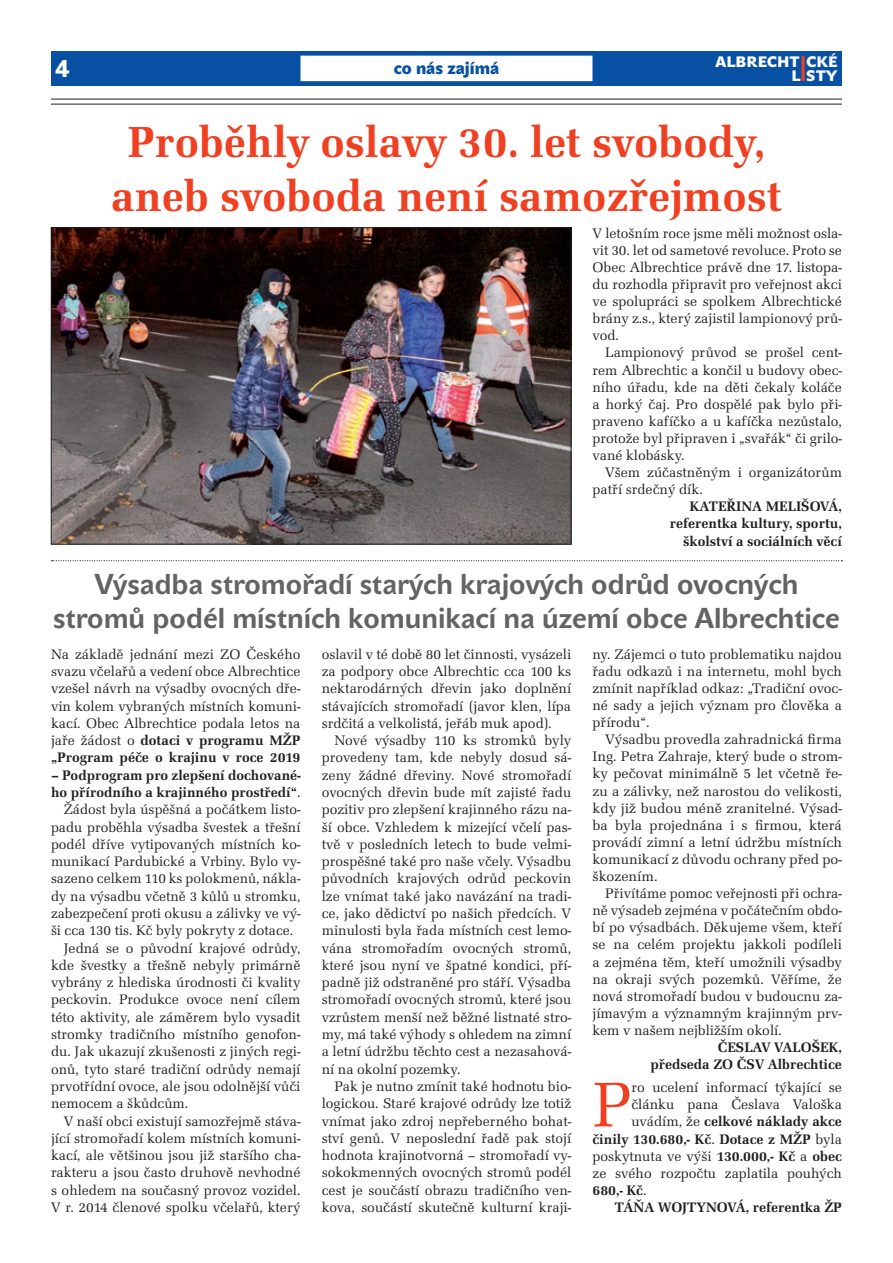
<style>
.page{position:relative;width:893px;height:1263px;background:#fff}
.page>*{position:absolute;margin:0;border:0;box-sizing:border-box;transform-origin:0 0}
.t1{font:65.4px "URW Latino TCE";color:#ef4022}
.t2{font:700 45px/54px "URW Latino TCE";color:#ef4022;text-align:center}
.t3{font:35.25px "John Sans Black Pro";color:#ef4022;scale:.43 1}
.t4{font:700 28.5px/34.2px "John Sans Text Pro";color:#636366;text-align:center}
.t5{font:24px "John Sans Black Pro";color:#fff}
.t6{font:17.25px "John Sans Black Pro";color:#0850a3}
.t7{font:15px/14.1px "John Sans Black Pro";color:#fff;text-align:right}
.t8{font:14.25px/17.2px "URW Latino TCE";color:#231f20;text-align:justify}
.t9{font:700 14.25px/17.1px "URW Latino TCE";color:#231f20;text-align:right}
.s1{font-weight:700}
.s2{font-weight:400}
</style>
<div class="page">
<img style="left:53px;top:229px;width:516px;height:313px">
<div style="left:51px;top:227px;width:520px;height:317px;border:1px solid #231f20"></div>
<svg style="left:52px;top:560px;width:790px;height:1px"></svg>
<div style="left:51px;top:51px;width:791px;height:34px;background:#0850a3"></div>
<hr style="left:51px;top:99px;width:791px;height:1px;background:#231f20">
<hr style="left:51px;top:104px;width:791px;height:1px;background:#231f20">
<div style="left:300px;top:56px;width:292px;height:25px;background:#fff"></div>
<h3 class="t5" style="left:55px;top:54px;width:16px">4</h3>
<p class="t6" style="left:394px;top:58px;width:107px">co nás zajímá</p>
<p class="t7" style="left:715px;top:55px;width:124px">ALBRECHT CKÉ<br>L S T Y</p>
<h3 class="t3" style="left:801px;top:48px;width:14px">I</h3>
<h2 class="t2" style="left:111px;top:115px;width:672px">Proběhly oslavy 30. let svobody, aneb svoboda není samozřejmost</h2>
<p class="t8" style="left:592px;top:225px;width:251px">V letošním roce jsme měli možnost osla&shy;vit 30. let od sametové revoluce. Proto se Obec Albrechtice právě dne 17. listopa&shy;du rozhodla připravit pro veřejnost akci ve spolupráci se spolkem Albrechtické brány z.s., který zajistil lampionový prů&shy;vod.</p>
<p class="t8" style="left:592px;top:344px;width:251px;text-indent:13px">Lampionový průvod se prošel cent&shy;rem Albrechtic a končil u budovy obec&shy;ního úřadu, kde na děti čekaly koláče a horký čaj. Pro dospělé pak bylo při&shy;praveno kafíčko a u kafíčka nezůstalo, protože byl připraven i „svařák“ či grilo&shy;vané klobásky.</p>
<p class="t8" style="left:592px;top:464px;width:251px;text-indent:13px">Všem zúčastněným i organizátorům patří srdečný dík.</p>
<p class="t9" style="left:670px;top:498px;width:174px">KATEŘINA MELIŠOVÁ, referentka kultury, sportu, školství a sociálních věcí</p>
<h3 class="t4" style="left:53px;top:567px;width:788px">Výsadba stromořadí starých krajových odrůd ovocných stromů podél místních komunikací na území obce Albrechtice</h3>
<p class="t8" style="left:51px;top:645px;width:251px">Na základě jednání mezi ZO Českého svazu včelařů a vedení obce Albrechtice vzešel návrh na výsadby ovocných dře&shy;vin kolem vybraných místních komuni&shy;kací. Obec Albrechtice podala letos na jaře žádost o <span class="s1">dotaci v programu MŽP „Program péče o krajinu v roce 2019</span></p>
<p class="t9" style="left:51px;top:766px;width:251px">– Podprogram pro zlepšení dochované-</p>
<p class="t9" style="left:51px;top:784px;width:251px">ho přírodního a krajinného prostředí“<span class="s2">.</span></p>
<p class="t8" style="left:64px;top:801px;width:238px">Žádost byla úspěšná a počátkem listo-</p>
<p class="t8" style="left:51px;top:818px;width:251px">padu proběhla výsadba švestek a třešní</p>
<p class="t8" style="left:51px;top:836px;width:251px">podél dříve vytipovaných místních ko-</p>
<p class="t8" style="left:51px;top:853px;width:251px">munikací Pardubické a Vrbiny. Bylo vy-</p>
<p class="t8" style="left:51px;top:870px;width:251px">sazeno celkem 110 ks polokmenů, nákla-</p>
<p class="t8" style="left:51px;top:887px;width:251px">dy na výsadbu včetně 3 kůlů u stromku,</p>
<p class="t8" style="left:51px;top:905px;width:251px">zabezpečení proti okusu a zálivky ve vý-</p>
<p class="t8" style="left:51px;top:922px;width:244px">ši cca 130 tis. Kč byly pokryty z dotace.</p>
<p class="t8" style="left:64px;top:939px;width:238px">Jedná se o původní krajové odrůdy,</p>
<p class="t8" style="left:51px;top:957px;width:251px">kde švestky a třešně nebyly primárně</p>
<p class="t8" style="left:51px;top:974px;width:251px">vybrány z hlediska úrodnosti či kvality</p>
<p class="t8" style="left:51px;top:991px;width:251px">peckovin. Produkce ovoce není cílem</p>
<p class="t8" style="left:51px;top:1008px;width:251px">této aktivity, ale záměrem bylo vysadit</p>
<p class="t8" style="left:51px;top:1026px;width:251px">stromky tradičního místního genofon-</p>
<p class="t8" style="left:51px;top:1043px;width:251px">du. Jak ukazují zkušenosti z jiných regi-</p>
<p class="t8" style="left:51px;top:1060px;width:251px">onů, tyto staré tradiční odrůdy nemají</p>
<p class="t8" style="left:51px;top:1078px;width:251px">prvotřídní ovoce, ale jsou odolnější vůči</p>
<p class="t8" style="left:51px;top:1095px;width:139px">nemocem a škůdcům.</p>
<p class="t8" style="left:64px;top:1112px;width:238px">V naší obci existují samozřejmě stáva-</p>
<p class="t8" style="left:51px;top:1129px;width:251px">jící stromořadí kolem místních komuni-</p>
<p class="t8" style="left:51px;top:1147px;width:251px">kací, ale většinou jsou již staršího cha-</p>
<p class="t8" style="left:51px;top:1164px;width:251px">rakteru a jsou často druhově nevhodné</p>
<p class="t8" style="left:51px;top:1181px;width:251px">s ohledem na současný provoz vozidel.</p>
<p class="t8" style="left:51px;top:1199px;width:251px">V r. 2014 členové spolku včelařů, který</p>
<p class="t8" style="left:322px;top:645px;width:251px">oslavil v té době 80 let činnosti, vysázeli za podpory obce Albrechtic cca 100 ks nektarodárných dřevin jako doplnění stávajících stromořadí (javor klen, lípa srdčitá a velkolistá, jeřáb muk apod).</p>
<p class="t8" style="left:322px;top:732px;width:251px;text-indent:13px">Nové výsadby 110 ks stromků byly provedeny tam, kde nebyly dosud sá&shy;zeny žádné dřeviny. Nové stromořadí ovocných dřevin bude mít zajisté řadu pozitiv pro zlepšení krajinného rázu na&shy;ší obce. Vzhledem k mizející včelí pas&shy;tvě v posledních letech to bude velmi&shy;prospěšné také pro naše včely. Výsadbu původních krajových odrůd peckovin lze vnímat také jako navázání na tradi&shy;ce, jako dědictví po našich předcích. V minulosti byla řada místních cest lemo&shy;vána stromořadím ovocných stromů, které jsou nyní ve špatné kondici, pří&shy;padně již odstraněné pro stáří. Výsadba stromořadí ovocných stromů, které jsou vzrůstem menší než běžné listnaté stro&shy;my, má také výhody s ohledem na zimní a letní údržbu těchto cest a nezasahová&shy;ní na okolní pozemky.</p>
<p class="t8" style="left:322px;top:1078px;width:251px;text-indent:13px">Pak je nutno zmínit také hodnotu bio&shy;logickou. Staré krajové odrůdy lze totiž vnímat jako zdroj nepřeberného bohat&shy;ství genů. V neposlední řadě pak stojí hodnota krajinotvorná – stromořadí vy&shy;sokokmenných ovocných stromů podél cest je součástí obrazu tradičního ven&shy;kova, součástí skutečně kulturní kraji-</p>
<p class="t8" style="left:592px;top:645px;width:251px">ny. Zájemci o tuto problematiku najdou řadu odkazů i na internetu, mohl bych zmínit například odkaz: „Tradiční ovoc&shy;né sady a jejich význam pro člověka a přírodu“.</p>
<p class="t8" style="left:592px;top:731px;width:251px;text-indent:13px">Výsadbu provedla zahradnická firma Ing. Petra Zahraje, který bude o strom&shy;ky pečovat minimálně 5 let včetně ře&shy;zu a zálivky, než narostou do velikosti, kdy již budou méně zranitelné. Výsad&shy;ba byla projednána i s firmou, která provádí zimní a letní údržbu místních komunikací z důvodu ochrany před po&shy;škozením.</p>
<p class="t8" style="left:592px;top:885px;width:251px;text-indent:13px">Přivítáme pomoc veřejnosti při ochra&shy;ně výsadeb zejména v počátečním obdo&shy;bí po výsadbách. Děkujeme všem, kteří se na celém projektu jakkoli podíleli a zejména těm, kteří umožnili výsadby na okraji svých pozemků. Věříme, že nová stromořadí budou v budoucnu za&shy;jímavým a významným krajinným prv&shy;kem v našem nejbližším okolí.</p>
<p class="t9" style="left:650px;top:1039px;width:193px">ČESLAV VALOŠEK,<br>předseda ZO ČSV Albrechtice</p>
<h1 class="t1" style="left:592px;top:1065px;width:40px">P</h1>
<p class="t8" style="left:631px;top:1079px;width:212px">ro ucelení informací týkající se</p>
<p class="t8" style="left:631px;top:1096px;width:212px">článku pana Česlava Valoška</p>
<p class="t9" style="left:631px;top:1113px;width:212px"><span class="s2">uvádím, že</span> celkové náklady akce</p>
<p class="t9" style="left:592px;top:1130px;width:251px">činily 130.680,- Kč<span class="s2">.</span> Dotace z MŽP <span class="s2">byla</span></p>
<p class="t8" style="left:592px;top:1147px;width:251px">poskytnuta ve výši <span class="s1">130.000,- Kč</span> a <span class="s1">obec</span></p>
<p class="t8" style="left:592px;top:1164px;width:251px">ze svého rozpočtu zaplatila pouhých</p>
<p class="t9" style="left:592px;top:1181px;width:56px">680,- Kč<span class="s2">.</span></p>
<p class="t9" style="left:615px;top:1198px;width:229px">TÁŇA WOJTYNOVÁ, referentka ŽP</p>
</div>
